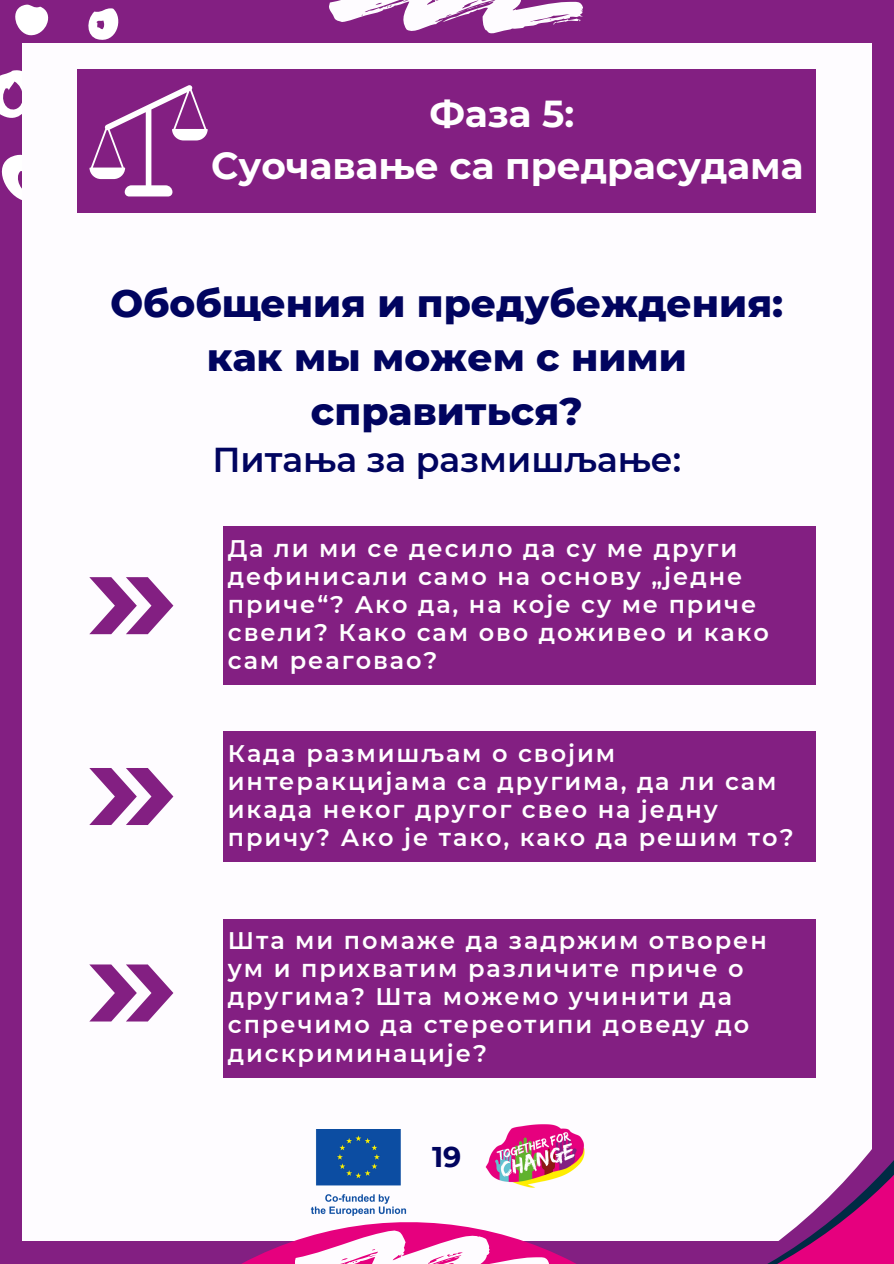
<style>
.page{position:relative;width:894px;height:1264px;background:#fff}
.page>*{position:absolute;margin:0;border:0;box-sizing:border-box;transform-origin:0 0}
.t1{font:800 39px/54px "Montserrat";color:#01045f;text-align:center}
.t2{font:700 37.5px/51.8px "Montserrat";color:#fff;text-align:center}
.t3{font:600 34.5px "Montserrat";color:#01045f}
.t4{font:700 28.5px "Montserrat";color:#01045f}
.t5{font:600 24px/28.2px "Montserrat";letter-spacing:.08em;color:#fff}
</style>
<div class="page">
<div style="left:0;top:0;width:893px;height:1263px;background:#831f82"></div>
<svg style="left:15px;top:4px;width:34px;height:32px"></svg>
<svg style="left:88px;top:8px;width:31px;height:32px"></svg>
<svg style="left:0;top:64px;width:23px;height:71px"></svg>
<svg style="left:1px;top:152px;width:22px;height:50px"></svg>
<div style="left:23px;top:43px;width:848px;height:1197px;background:#fefcff"></div>
<svg style="left:195px;top:1124px;width:422px;height:139px"></svg>
<svg style="left:329px;top:0;width:253px;height:34px"></svg>
<svg style="left:295px;top:1230px;width:253px;height:33px"></svg>
<div style="left:77px;top:69px;width:738px;height:143px;background:#831f82"></div>
<svg style="left:89px;top:85px;width:118px;height:111px"></svg>
<div style="left:223px;top:526px;width:592px;height:159px;background:#831f82"></div>
<div style="left:223px;top:731px;width:592px;height:130px;background:#831f82"></div>
<div style="left:223px;top:918px;width:592px;height:159px;background:#831f82"></div>
<svg style="left:617px;top:1063px;width:276px;height:200px"></svg>
<svg style="left:89px;top:964px;width:84px;height:57px"></svg>
<svg style="left:89px;top:768px;width:84px;height:57px"></svg>
<svg style="left:89px;top:577px;width:84px;height:57px"></svg>
<h1 class="t2" style="left:211px;top:88px;width:593px">Фаза 5:<br>Суочавање са предрасудама</h1>
<p class="t1" style="left:110px;top:276px;width:674px">Обобщения и предубеждения: как мы можем с ними справиться?</p>
<h1 class="t3" style="left:212px;top:439px;width:470px">Питања за размишљање:</h1>
<p class="t5" style="left:228px;top:534px;width:542px">Да ли ми се десило да су ме други дефинисали само на основу „једне приче“? Ако да, на које су ме приче свели? Како сам ово доживео и како сам реаговао?</p>
<p class="t5" style="left:228px;top:738px;width:567px">Када размишљам о својим интеракцијама са другима, да ли сам икада неког другог свео на једну причу? Ако је тако, како да решим то?</p>
<p class="t5" style="left:228px;top:926px;width:540px">Шта ми помаже да задржим отворен ум и прихватим различите приче о другима? Шта можемо учинити да спречимо да стереотипи доведу до дискриминације?</p>
<p class="t4" style="left:432px;top:1139px;width:31px">19</p>
</div>
